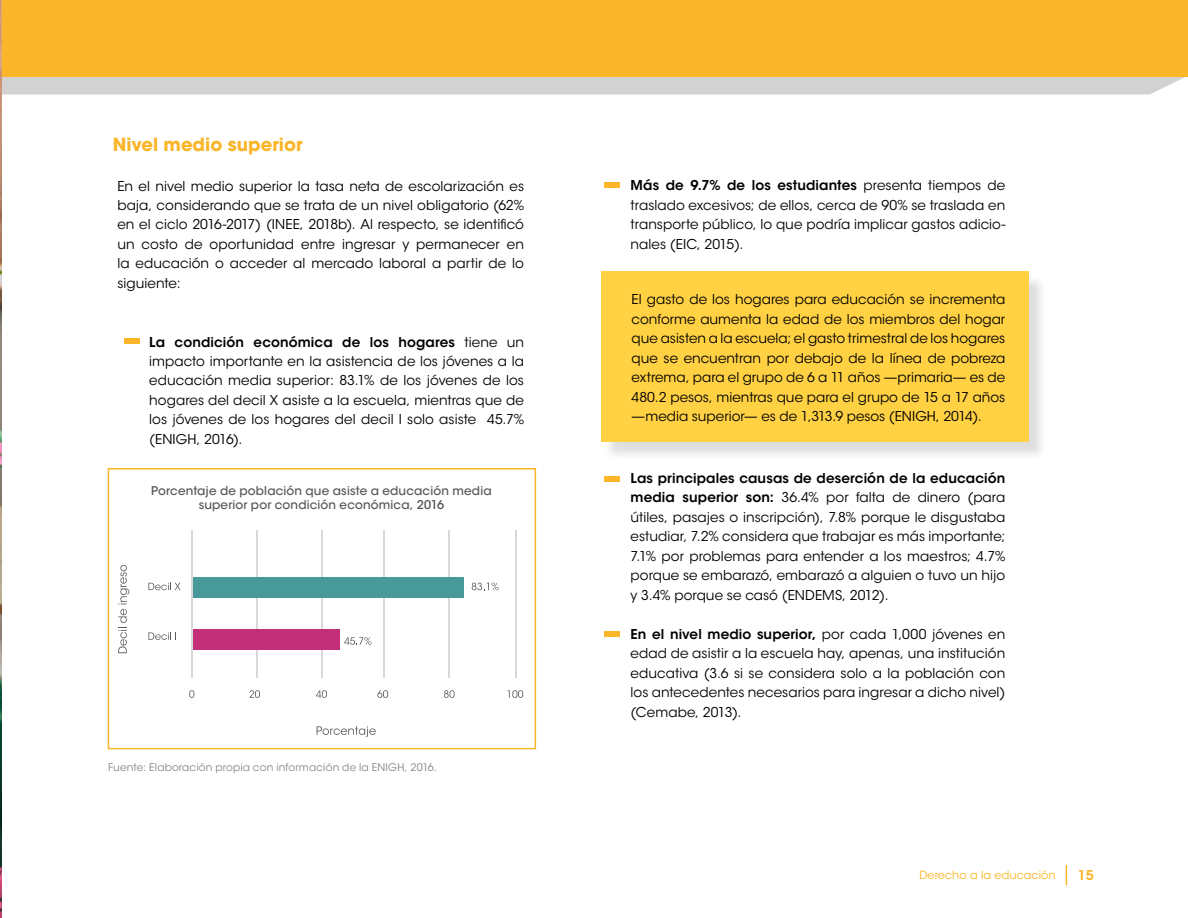
<style>
.page{position:relative;width:1188px;height:918px;background:#fff}
.page>*{position:absolute;margin:0;border:0;box-sizing:border-box;transform-origin:0 0}
.t1{font:700 18px "ITC Avant Garde Std";color:#fab528}
.t2{font:13.5px/19.5px "ITC Avant Garde Std";letter-spacing:.005em;color:#000;text-align:justify}
.t3{font:600 13.5px "ITC Avant Garde Std";color:#fab528}
.t4{font:500 12px/14.4px "ITC Avant Garde Std";letter-spacing:.01em;color:#575756;text-align:center}
.t5{font:11.25px "ITC Avant Garde Std";letter-spacing:.005em;color:#fab528}
.t6{font:10.5px "ITC Avant Garde Std";letter-spacing:.015em;color:#878787}
.s1{font-weight:600}
</style>
<div class="page">
<svg style="left:1066px;top:865px;width:1px;height:20px"></svg>
<hr style="left:256px;top:531px;width:1px;height:147px;background:#d8d8d8">
<hr style="left:321px;top:531px;width:1px;height:147px;background:#d8d8d8">
<hr style="left:384px;top:531px;width:1px;height:147px;background:#d8d8d8">
<hr style="left:449px;top:531px;width:1px;height:147px;background:#d8d8d8">
<hr style="left:516px;top:531px;width:1px;height:147px;background:#d8d8d8">
<svg style="left:148px;top:632px;width:28px;height:8px"></svg>
<div style="left:192px;top:577px;width:272px;height:20px;background:#489999"></div>
<div style="left:192px;top:630px;width:147px;height:20px;background:#c32f79"></div>
<hr style="left:191px;top:531px;width:1px;height:147px;background:#d8d8d8">
<svg style="left:189px;top:690px;width:5px;height:8px"></svg>
<svg style="left:249px;top:690px;width:11px;height:8px"></svg>
<svg style="left:316px;top:690px;width:11px;height:8px"></svg>
<svg style="left:377px;top:690px;width:11px;height:8px"></svg>
<svg style="left:444px;top:690px;width:11px;height:8px"></svg>
<svg style="left:507px;top:690px;width:16px;height:8px"></svg>
<svg style="left:344px;top:637px;width:27px;height:8px"></svg>
<svg style="left:472px;top:583px;width:27px;height:7px"></svg>
<svg style="left:148px;top:583px;width:33px;height:7px"></svg>
<svg style="left:317px;top:726px;width:59px;height:11px"></svg>
<svg style="left:118px;top:565px;width:11px;height:88px"></svg>
<div style="left:603px;top:274px;width:444px;height:187px;background:#000;opacity:.13"></div>
<div style="left:601px;top:271px;width:428px;height:171px;background:#ffd143"></div>
<div style="left:1px;top:77px;width:1184px;height:17px;background:#d2d2d2"></div>
<div style="left:0;top:0;width:1188px;height:77px;background:#fab528"></div>
<img style="left:0;top:0;width:1px;height:918px">
<div style="left:605px;top:182px;width:15px;height:5px;background:#fab528"></div>
<div style="left:125px;top:339px;width:15px;height:5px;background:#fab528"></div>
<div style="left:605px;top:476px;width:15px;height:6px;background:#fab528"></div>
<div style="left:605px;top:631px;width:15px;height:6px;background:#fab528"></div>
<div style="left:108px;top:468px;width:428px;height:281px;border:2px solid #fab528"></div>
<h1 class="t1" style="left:113px;top:133px;width:191px">Nivel medio superior</h1>
<p class="t2" style="left:117px;top:176px;width:408px">En el nivel medio superior la tasa neta de escolarización es baja, considerando que se trata de un nivel obligatorio (62% en el ciclo 2016-2017) (INEE, 2018b). Al respecto, se identificó un costo de oportunidad entre ingresar y permanecer en la educación o acceder al mercado laboral a partir de lo siguiente:</p>
<p class="t2" style="left:149px;top:332px;width:376px"><span class="s1">La condición económica de los hogares</span> tiene un impacto importante en la asistencia de los jóvenes a la educación media superior: 83.1% de los jóvenes de los hogares del decil X asiste a la escuela, mientras que de los jóvenes de los hogares del decil I solo asiste 45.7% (ENIGH, 2016).</p>
<p class="t4" style="left:151px;top:484px;width:342px">Porcentaje de población que asiste a educación media superior por condición económica, 2016</p>
<p class="t6" style="left:108px;top:761px;width:330px">Fuente: Elaboración propia con información de la ENIGH, 2016.</p>
<p class="t2" style="left:631px;top:176px;width:376px"><span class="s1">Más de 9.7% de los estudiantes</span> presenta tiempos de traslado excesivos; de ellos, cerca de 90% se traslada en transporte público, lo que podría implicar gastos adicio&shy;nales (EIC, 2015).</p>
<p class="t2" style="left:632px;top:290px;width:375px">El gasto de los hogares para educación se incrementa conforme aumenta la edad de los miembros del hogar que asisten a la escuela; el gasto trimestral de los hogares que se encuentran por debajo de la línea de pobreza extrema, para el grupo de 6 a 11 años —primaria— es de 480.2 pesos, mientras que para el grupo de 15 a 17 años —media superior— es de 1,313.9 pesos (ENIGH, 2014).</p>
<p class="t2" style="left:631px;top:468px;width:376px"><span class="s1">Las principales causas de deserción de la educación media superior son:</span> 36.4% por falta de dinero (para útiles, pasajes o inscripción), 7.8% porque le disgustaba estudiar, 7.2% considera que trabajar es más importante; 7.1% por problemas para entender a los maestros; 4.7% porque se embarazó, embarazó a alguien o tuvo un hijo y 3.4% porque se casó (ENDEMS, 2012).</p>
<p class="t2" style="left:631px;top:624px;width:376px"><span class="s1">En el nivel medio superior,</span> por cada 1,000 jóvenes en edad de asistir a la escuela hay, apenas, una institución educativa (3.6 si se considera solo a la población con los antecedentes necesarios para ingresar a dicho nivel) (Cemabe, 2013).</p>
<p class="t5" style="left:919px;top:868px;width:138px">Derecho a la educación</p>
<p class="t3" style="left:1078px;top:866px;width:18px">15</p>
</div>
